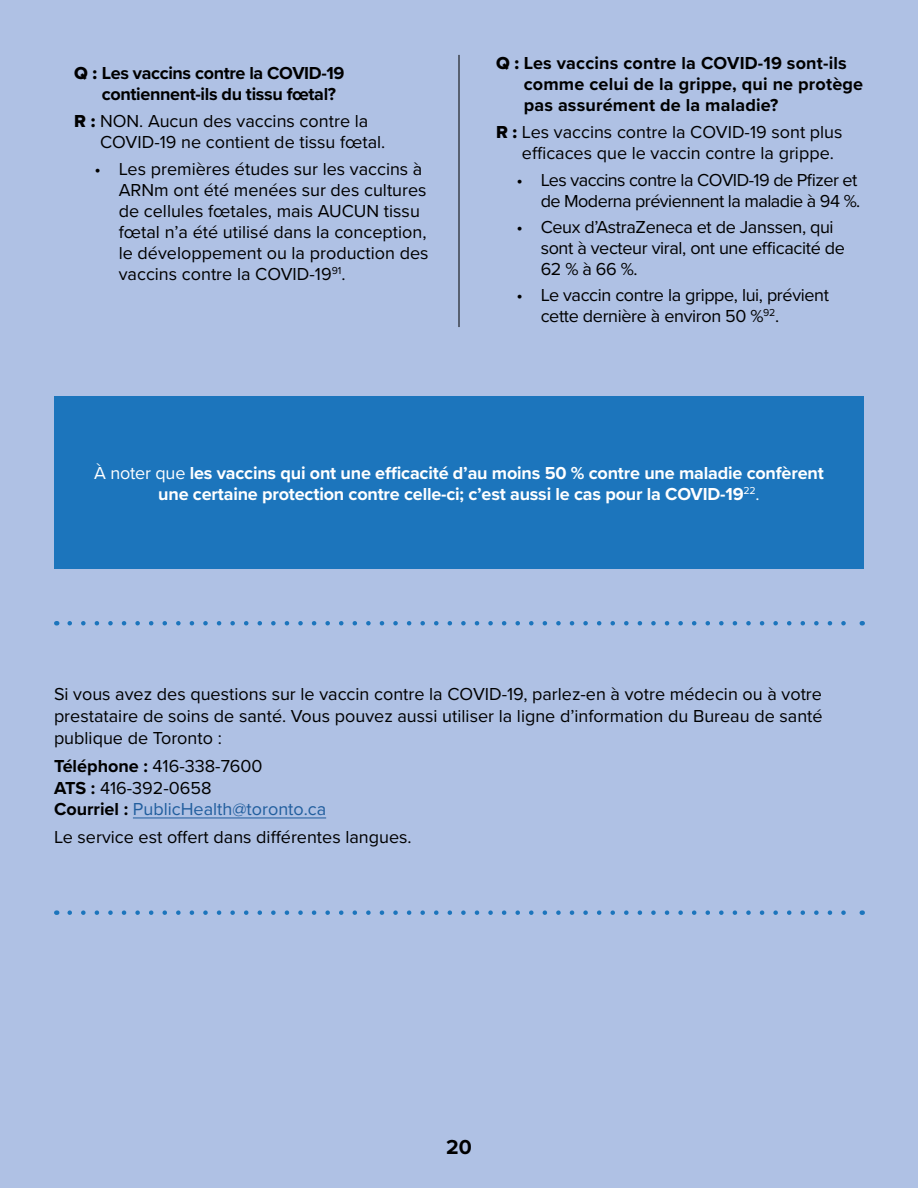
<style>
.page{position:relative;width:918px;height:1188px;background:#afc1e4}
.page>*{position:absolute;margin:0;border:0;box-sizing:border-box;transform-origin:0 0}
.t1{font:700 21px "Proxima Nova";color:#000}
.t2{font:18px/21px "Proxima Nova";color:#000}
.t3{font:700 18px/21.6px "Proxima Nova";letter-spacing:-.01em;color:#fff;text-align:center}
.t4{font:18px/21px "Proxima Nova";letter-spacing:-.02em;color:#000}
.t5{font:700 18px/21px "Proxima Nova";letter-spacing:.01em;color:#000}
.t6{font:18px/21px "Proxima Nova";letter-spacing:-.03em;color:#000;text-align:right}
.t7{font:700 18px/21px "Proxima Nova";letter-spacing:-.02em;color:#000}
.s1{font-family:"Proxima Nova Extrabld";font-weight:400}
.s2{font-family:"Proxima Nova Extrabld"}
.s3{font-weight:400}
.s4{font-weight:700}
.s5{color:#215e9e}
</style>
<div class="page">
<div style="left:54px;top:396px;width:810px;height:173px;background:#1c75bc"></div>
<hr style="left:133px;top:817px;width:193px;height:1px;background:#215e9e">
<svg style="left:70px;top:621px;width:776px;height:5px"></svg>
<svg style="left:70px;top:910px;width:776px;height:5px"></svg>
<hr style="left:459px;top:55px;width:1px;height:272px;background:#000">
<p class="t7" style="left:102px;top:62px;width:244px;text-indent:-28px"><span class="s1">Q :</span> Les vaccins contre la COVID-19 contiennent-ils du tissu fœtal?</p>
<p class="t2" style="left:100px;top:110px;width:287px;text-indent:-26px"><span class="s2">R :</span> NON. Aucun des vaccins contre la<br>COVID-19 ne contient de tissu fœtal.</p>
<p class="t2" style="left:119px;top:157px;width:311px;text-indent:-24px">• Les premières études sur les vaccins à ARNm ont été menées sur des cultures de cellules fœtales, mais AUCUN tissu fœtal n’a été utilisé dans la conception, le développement ou la production des vaccins contre la COVID-19<sup>91</sup>.</p>
<p class="t5" style="left:524px;top:52px;width:341px;text-indent:-28px"><span class="s1">Q :</span> Les vaccins contre la COVID-19 sont-ils comme celui de la grippe, qui ne protège pas assurément de la maladie?</p>
<p class="t2" style="left:522px;top:121px;width:322px;text-indent:-26px"><span class="s2">R :</span> Les vaccins contre la COVID-19 sont plus efficaces que le vaccin contre la grippe.</p>
<p class="t6" style="left:516px;top:168px;width:346px">• Les vaccins contre la COVID-19 de Pfizer et de Moderna préviennent la maladie à 94 %.</p>
<p class="t4" style="left:541px;top:216px;width:306px;text-indent:-24px">• Ceux d’AstraZeneca et de Janssen, qui sont à vecteur viral, ont une efficacité de<br>62 % à 66 %.</p>
<p class="t4" style="left:541px;top:284px;width:290px;text-indent:-24px">• Le vaccin contre la grippe, lui, prévient cette dernière à environ 50 %<sup>92</sup>.</p>
<p class="t3" style="left:94px;top:462px;width:731px"><span class="s3">À noter que</span> les vaccins qui ont une efficacité d’au moins 50 % contre une maladie confèrent une certaine protection contre celle-ci; c’est aussi le cas pour la COVID‑19<sup>22</sup><span class="s3">.</span></p>
<p class="t2" style="left:54px;top:683px;width:770px;line-height:21.6px;text-align:justify">Si vous avez des questions sur le vaccin contre la COVID-19, parlez-en à votre médecin ou à votre prestataire de soins de santé. Vous pouvez aussi utiliser la ligne d’information du Bureau de santé publique de Toronto :</p>
<p class="t2" style="left:54px;top:754px;width:274px;line-height:21.6px"><span class="s4">Téléphone :</span> 416-338-7600<br><span class="s4">ATS :</span> 416-392-0658<br><span class="s4">Courriel :</span> <span class="s5">PublicHealth@toronto.ca</span></p>
<p class="t2" style="left:54px;top:826px;width:359px">Le service est offert dans différentes langues.</p>
<p class="t1" style="left:446px;top:1132px;width:27px">20</p>
</div>
